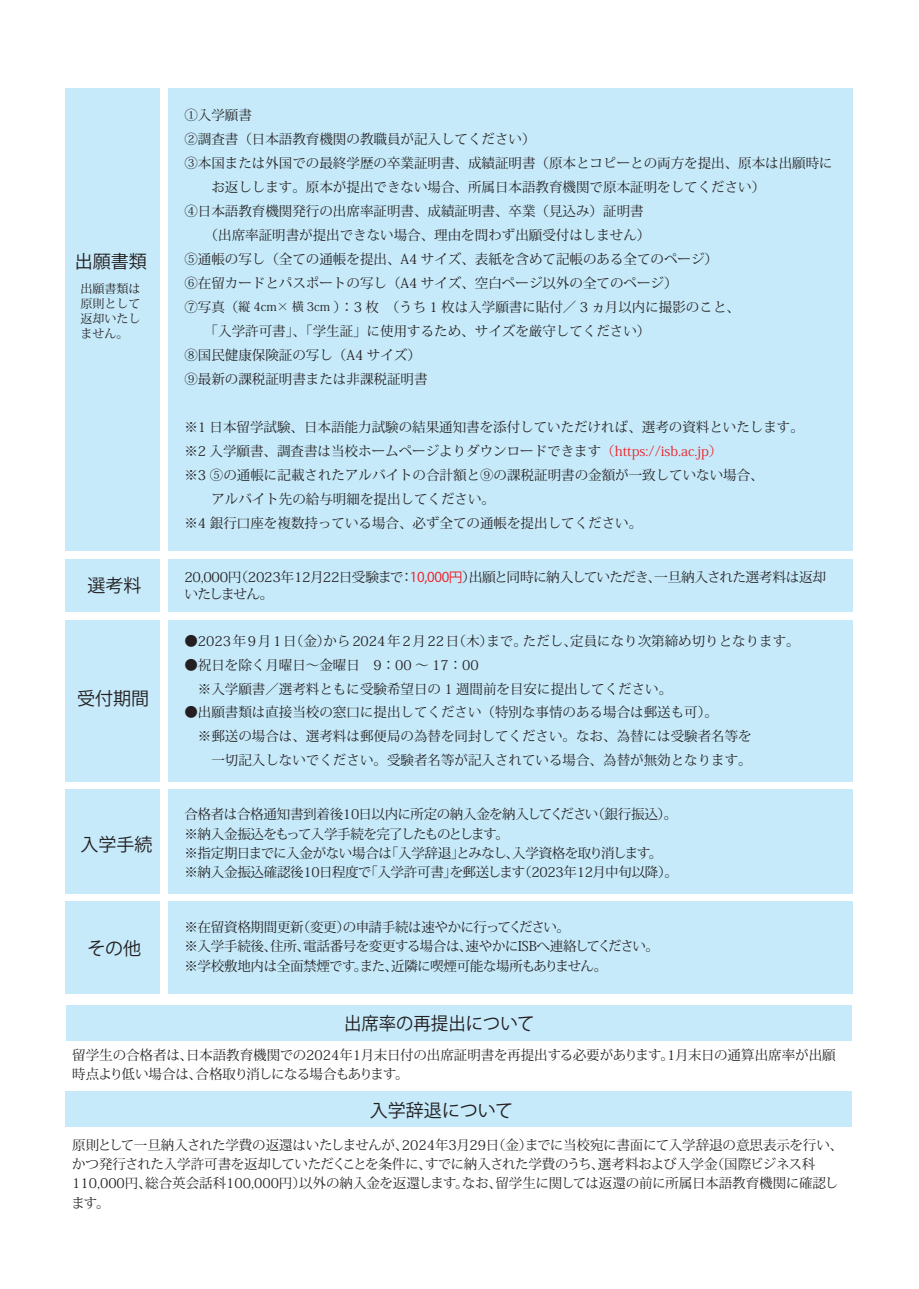
<style>
.page{position:relative;width:919px;height:1289px;background:#fff}
.page>*{position:absolute;margin:0;border:0;box-sizing:border-box;transform-origin:0 0}
.t1{font:18px "Koz Go Pro";color:#231f20}
.t2{font:13.5px/24px "Koz Min Pr 6 N";color:#231f20}
.t3{font:13.5px/19.2px "Koz Min Pro";letter-spacing:-.02em;color:#231f20}
.t4{font:12px/15px "Koz Min Pr 6 N";color:#231f20;text-align:justify}
.s1{font-size:12px}
.s2{color:#ee1d23}
.s3{font-family:"Koz Go Pro";color:#ee1d23}
</style>
<div class="page">
<div style="left:66px;top:1005px;width:785px;height:35px;background:#c6eafa"></div>
<div style="left:66px;top:88px;width:94px;height:463px;background:#c6eafa"></div>
<div style="left:168px;top:88px;width:684px;height:463px;background:#c6eafa"></div>
<div style="left:66px;top:559px;width:94px;height:53px;background:#c6eafa"></div>
<div style="left:168px;top:559px;width:684px;height:53px;background:#c6eafa"></div>
<div style="left:66px;top:901px;width:94px;height:92px;background:#c6eafa"></div>
<div style="left:168px;top:901px;width:684px;height:92px;background:#c6eafa"></div>
<div style="left:66px;top:789px;width:94px;height:104px;background:#c6eafa"></div>
<div style="left:168px;top:789px;width:684px;height:104px;background:#c6eafa"></div>
<div style="left:66px;top:620px;width:94px;height:161px;background:#c6eafa"></div>
<div style="left:168px;top:620px;width:684px;height:161px;background:#c6eafa"></div>
<div style="left:66px;top:1091px;width:785px;height:36px;background:#c6eafa"></div>
<h1 class="t1" style="left:75px;top:249px;width:74px">出願書類</h1>
<p class="t4" style="left:80px;top:282px;width:61px">出願書類は原則として返却いたしません。</p>
<h1 class="t1" style="left:87px;top:574px;width:56px">選考料</h1>
<h1 class="t1" style="left:77px;top:687px;width:74px">受付期間</h1>
<h1 class="t1" style="left:80px;top:833px;width:73px">入学手続</h1>
<h1 class="t1" style="left:87px;top:937px;width:55px">その他</h1>
<p class="t2" style="left:184px;top:103px;width:650px">①入学願書<br>②調査書（日本語教育機関の教職員が記入してください）<br>③本国または外国での最終学歴の卒業証明書、成績証明書（原本とコピーとの両方を提出、原本は出願時に　　お返しします。原本が提出できない場合、所属日本語教育機関で原本証明をしてください）<br>④日本語教育機関発行の出席率証明書、成績証明書、卒業（見込み）証明書<br>　　（出席率証明書が提出できない場合、理由を問わず出願受付はしません）<br>⑤通帳の写し（全ての通帳を提出、A4 サイズ、表紙を含めて記帳のある全てのページ）<br>⑥在留カードとパスポートの写し（A4 サイズ、空白ページ以外の全てのページ）<br>⑦写真（<span class="s1">縦 4cm× 横 3cm</span> ）：3 枚　（うち 1 枚は入学願書に貼付／ 3 ヵ月以内に撮影のこと、<br>　　「入学許可書」、「学生証」に使用するため、サイズを厳守してください）<br>⑧国民健康保険証の写し（A4 サイズ）<br>⑨最新の課税証明書または非課税証明書</p>
<p class="t2" style="left:184px;top:415px;width:621px">※1 日本留学試験、日本語能力試験の結果通知書を添付していただければ、選考の資料といたします。※2 入学願書、調査書は当校ホームページよりダウンロードできます<span class="s2">（https://isb.ac.jp）<br></span>※3 ⑤の通帳に記載されたアルバイトの合計額と⑨の課税証明書の金額が一致していない場合、<br>　　アルバイト先の給与明細を提出してください。<br>※4 銀行口座を複数持っている場合、必ず全ての通帳を提出してください。</p>
<p class="t3" style="left:184px;top:569px;width:643px;line-height:16.2px">20,000円（2023年12月22日受験まで：<span class="s3">10,000円</span>）出願と同時に納入していただき、一旦納入された選考料は返却いたしません。</p>
<p class="t2" style="left:184px;top:629px;width:617px">●2023年9月1日（金）から2024年2月22日（木）まで。ただし、定員になり次第締め切りとなります。</p>
<p class="t2" style="left:184px;top:653px;width:489px">●祝日を除く月曜日～金曜日　9：00 ～ 17：00　　<br>　※入学願書／選考料ともに受験希望日の 1 週間前を目安に提出してください。</p>
<p class="t2" style="left:184px;top:701px;width:569px">●出願書類は直接当校の窓口に提出してください（特別な事情のある場合は郵送も可）。<br>　※郵送の場合は、選考料は郵便局の為替を同封してください。なお、為替には受験者名等を　　一切記入しないでください。受験者名等が記入されている場合、為替が無効となります。</p>
<p class="t3" style="left:184px;top:804px;width:495px">合格者は合格通知書到着後10日以内に所定の納入金を納入してください（銀行振込）。※納入金振込をもって入学手続を完了したものとします。<br>※指定期日までに入金がない場合は「入学辞退」とみなし、入学資格を取り消します。※納入金振込確認後10日程度で「入学許可書」を郵送します（2023年12月中旬以降）。</p>
<p class="t3" style="left:184px;top:917px;width:476px">※在留資格期間更新（変更）の申請手続は速やかに行ってください。<br>※入学手続後、住所、電話番号を変更する場合は、速やかにISBへ連絡してください。※学校敷地内は全面禁煙です。また、近隣に喫煙可能な場所もありません。</p>
<h1 class="t1" style="left:344px;top:1011px;width:192px">出席率の再提出について</h1>
<p class="t3" style="left:72px;top:1045px;width:764px">留学生の合格者は、日本語教育機関での2024年1月末日付の出席証明書を再提出する必要があります。1月末日の通算出席率が出願時点より低い場合は、合格取り消しになる場合もあります。</p>
<h1 class="t1" style="left:370px;top:1098px;width:145px">入学辞退について</h1>
<p class="t3" style="left:71px;top:1134px;width:773px">原則として一旦納入された学費の返還はいたしませんが、2024年3月29日（金）までに当校宛に書面にて入学辞退の意思表示を行い、かつ発行された入学許可書を返却していただくことを条件に、すでに納入された学費のうち、選考料および入学金（国際ビジネス科110,000円、総合英会話科100,000円）以外の納入金を返還します。なお、留学生に関しては返還の前に所属日本語教育機関に確認します。</p>
</div>
